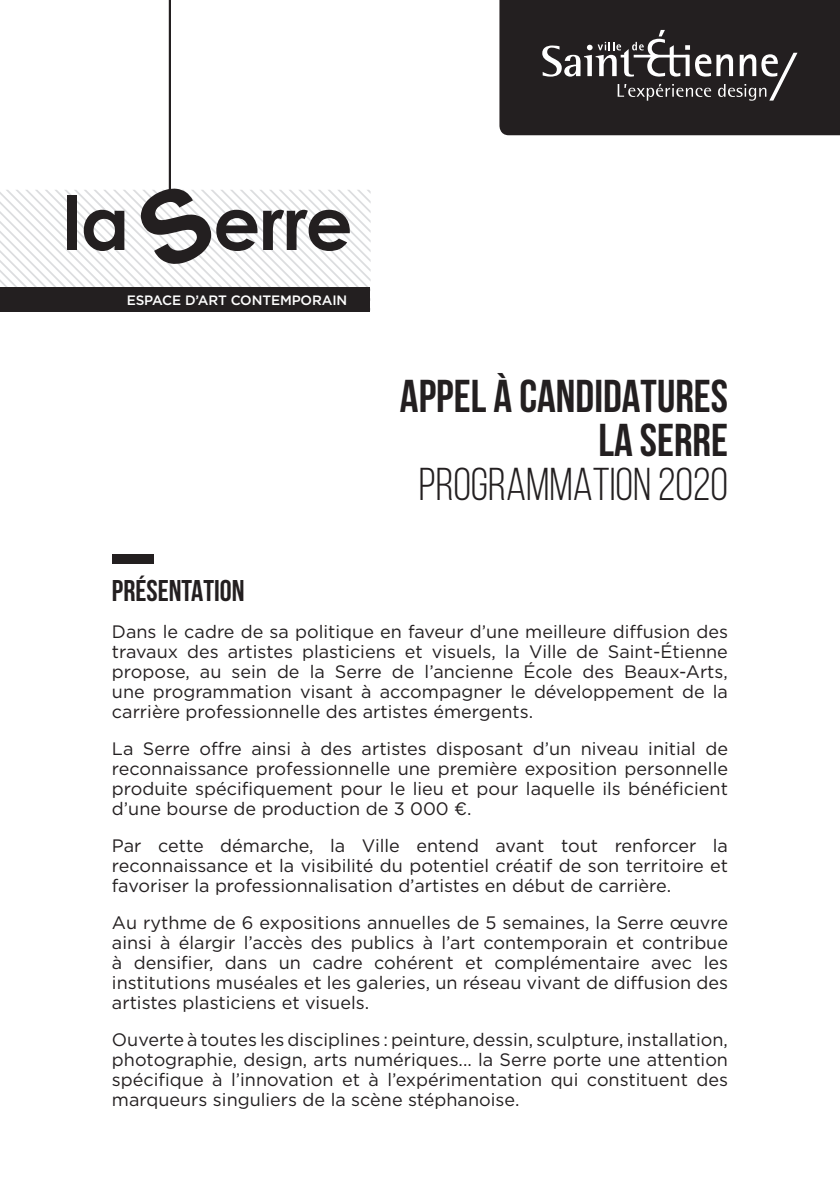
<style>
.page{position:relative;width:840px;height:1191px;background:#fff}
.page>*{position:absolute;margin:0;border:0;box-sizing:border-box;transform-origin:0 0}
.t1{font:700 46px "Bebas Neue";color:#231f20}
.t2{font:46px "Bebas Neue";color:#231f20}
.t3{font:700 30px "Bebas Neue";color:#231f20}
.t4{font:18px/20px "Gotham";color:#231f20;text-align:justify}
.t5{font:500 13.6px "Gotham";letter-spacing:-.01em;color:#fff}
</style>
<div class="page">
<div style="left:112px;top:554px;width:41px;height:9px;background:#231f20"></div>
<div style="left:499px;top:0;width:340px;height:135px;background:#231f20"></div>
<svg style="left:542px;top:30px;width:255px;height:71px;background:#484546"></svg>
<svg style="left:0;top:190px;width:370px;height:97px"></svg>
<div style="left:67px;top:196px;width:10px;height:54px;background:#231f20"></div>
<svg style="left:84px;top:210px;width:40px;height:41px"></svg>
<svg style="left:263px;top:210px;width:86px;height:41px"></svg>
<svg style="left:141px;top:188px;width:116px;height:76px"></svg>
<div style="left:0;top:287px;width:370px;height:25px;background:#231f20"></div>
<hr style="left:169px;top:0;width:2px;height:190px;background:#231f20">
<p class="t5" style="left:127px;top:291px;width:222px">ESPACE D’ART CONTEMPORAIN</p>
<p class="t1" style="left:399px;top:371px;width:329px">APPEL À CANDIDATURES</p>
<p class="t1" style="left:598px;top:415px;width:131px">LA SERRE</p>
<p class="t2" style="left:418px;top:459px;width:310px">PROGRAMMATION 2020</p>
<p class="t3" style="left:112px;top:574px;width:134px">PRÉSENTATION</p>
<p class="t4" style="left:112px;top:621px;width:617px">Dans le cadre de sa politique en faveur d’une meilleure diffusion des travaux des artistes plasticiens et visuels, la Ville de Saint-Étienne propose, au sein de la Serre de l’ancienne École des Beaux-Arts, une programmation visant à accompagner le développement de la carrière professionnelle des artistes émergents.</p>
<p class="t4" style="left:112px;top:738px;width:617px">La Serre offre ainsi à des artistes disposant d’un niveau initial de reconnaissance professionnelle une première exposition personnelle produite spécifiquement pour le lieu et pour laquelle ils bénéficient d’une bourse de production de 3 000 €.</p>
<p class="t4" style="left:112px;top:835px;width:617px">Par cette démarche, la Ville entend avant tout renforcer la reconnaissance et la visibilité du potentiel créatif de son territoire et favoriser la professionnalisation d’artistes en début de carrière.</p>
<p class="t4" style="left:112px;top:912px;width:617px">Au rythme de 6 expositions annuelles de 5 semaines, la Serre œuvre ainsi à élargir l’accès des publics à l’art contemporain et contribue à densifier, dans un cadre cohérent et complémentaire avec les institutions muséales et les galeries, un réseau vivant de diffusion des artistes plasticiens et visuels.</p>
<p class="t4" style="left:112px;top:1029px;width:617px">Ouverte à toutes les disciplines : peinture, dessin, sculpture, installation, photographie, design, arts numériques... la Serre porte une attention spécifique à l’innovation et à l’expérimentation qui constituent des marqueurs singuliers de la scène stéphanoise.</p>
</div>
